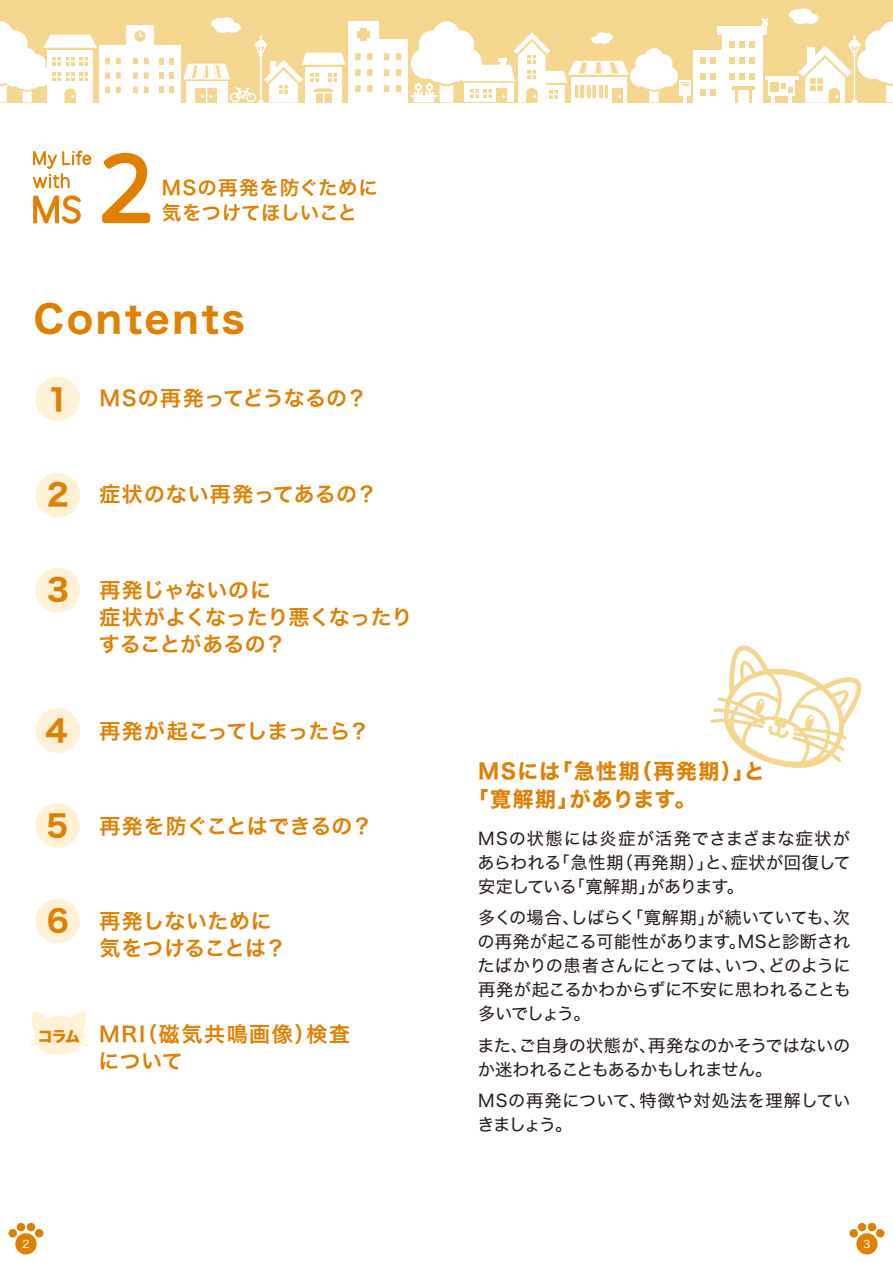
<style>
.page{position:relative;width:893px;height:1263px;background:#fff}
.page>*{position:absolute;margin:0;border:0;box-sizing:border-box;transform-origin:0 0}
.t1{font:37.5px "Hira Kaku Std W7";letter-spacing:.075em;color:#e07f00}
.t2{font:30px "Hira Kaku Std W7";color:#e07f00}
.t3{font:21px/27px "Hira Kaku Std W6";letter-spacing:.01em;color:#e07f00}
.t4{font:21px/27px "Hira Kaku Std W7";letter-spacing:.075em;color:#e07f00}
.t5{font:21px/27px "Hira Kaku Std W6";letter-spacing:.075em;color:#e07f00}
.t6{font:21px "Hira Kaku Std W6";letter-spacing:.035em;color:#e07f00}
.t7{font:21px "Hira Kaku Std W6";letter-spacing:-.01em;color:#e07f00}
.t8{font:19.5px/25.5px "Hira Kaku Std W6";letter-spacing:.025em;color:#e07f00}
.t9{font:17.25px/24px "Hira Kaku Std W4";letter-spacing:-.015em;color:#221815;text-align:justify}
.t10{font:17.25px/24px "Hira Kaku Std W4";letter-spacing:-.04em;color:#221815}
.t11{font:17.25px/24px "Hira Kaku Std W4";letter-spacing:.03em;color:#221815}
.t12{font:15px "Hira Kaku Std W8";color:#e07f00}
.t13{font:10.5px "Hira Kaku Std W4";color:#fff}
.s1{font-family:"Hira Kaku Std W7";font-size:30px}
</style>
<div class="page">
<div style="left:15px;top:1233px;width:22px;height:21px;background:#e07f00;border-radius:50%"></div>
<svg style="left:8px;top:1222px;width:36px;height:16px"></svg>
<div style="left:856px;top:1233px;width:22px;height:21px;background:#e07f00;border-radius:50%"></div>
<svg style="left:849px;top:1222px;width:36px;height:16px"></svg>
<div style="left:0;top:0;width:893px;height:103px;background:#f4d68e"></div>
<svg style="left:710px;top:645px;width:152px;height:123px"></svg>
<svg style="left:102px;top:152px;width:49px;height:72px"></svg>
<svg style="left:30px;top:1011px;width:58px;height:44px"></svg>
<div style="left:35px;top:377px;width:45px;height:44px;background:#fff1d5;border-radius:50%"></div>
<div style="left:35px;top:473px;width:45px;height:45px;background:#fff1d5;border-radius:50%"></div>
<div style="left:35px;top:568px;width:45px;height:44px;background:#fff1d5;border-radius:50%"></div>
<div style="left:35px;top:899px;width:45px;height:44px;background:#fff1d5;border-radius:50%"></div>
<div style="left:35px;top:708px;width:45px;height:45px;background:#fff1d5;border-radius:50%"></div>
<div style="left:35px;top:803px;width:45px;height:45px;background:#fff1d5;border-radius:50%"></div>
<svg style="left:32px;top:150px;width:60px;height:74px"></svg>
<div style="left:378px;top:39px;width:30px;height:64px;background:#fff"></div>
<div style="left:348px;top:21px;width:30px;height:82px;background:#fff"></div>
<div style="left:153px;top:45px;width:28px;height:58px;background:#fff"></div>
<div style="left:100px;top:45px;width:27px;height:58px;background:#fff"></div>
<div style="left:127px;top:25px;width:27px;height:78px;background:#fff"></div>
<div style="left:679px;top:80px;width:12px;height:16px;background:#fff"></div>
<div style="left:694px;top:50px;width:37px;height:53px;background:#fff"></div>
<div style="left:722px;top:34px;width:40px;height:69px;background:#fff"></div>
<div style="left:717px;top:27px;width:50px;height:8px;background:#fff"></div>
<hr style="left:765px;top:76px;width:33px;height:4px;background:#fff">
<svg style="left:768px;top:80px;width:14px;height:15px"></svg>
<svg style="left:772px;top:92px;width:3px;height:11px"></svg>
<div style="left:360px;top:29px;width:6px;height:12px;background:#f4d68e"></div>
<div style="left:357px;top:31px;width:12px;height:7px;background:#f4d68e"></div>
<div style="left:134px;top:30px;width:12px;height:12px;background:#f4d68e;border-radius:50%"></div>
<hr style="left:735px;top:87px;width:3px;height:16px;background:#f4d68e">
<hr style="left:749px;top:87px;width:3px;height:16px;background:#f4d68e">
<hr style="left:732px;top:87px;width:23px;height:3px;background:#f4d68e">
<div style="left:771px;top:83px;width:8px;height:9px;background:#f4d68e"></div>
<div style="left:700px;top:89px;width:6px;height:7px;background:#f4d68e"></div>
<div style="left:700px;top:73px;width:6px;height:7px;background:#f4d68e"></div>
<div style="left:700px;top:57px;width:6px;height:7px;background:#f4d68e"></div>
<svg style="left:711px;top:89px;width:5px;height:7px"></svg>
<svg style="left:711px;top:73px;width:5px;height:7px"></svg>
<svg style="left:711px;top:57px;width:5px;height:7px"></svg>
<div style="left:729px;top:73px;width:6px;height:7px;background:#f4d68e"></div>
<div style="left:729px;top:57px;width:6px;height:7px;background:#f4d68e"></div>
<div style="left:729px;top:41px;width:6px;height:7px;background:#f4d68e"></div>
<div style="left:739px;top:73px;width:6px;height:7px;background:#f4d68e"></div>
<div style="left:739px;top:57px;width:6px;height:7px;background:#f4d68e"></div>
<div style="left:739px;top:41px;width:6px;height:7px;background:#f4d68e"></div>
<svg style="left:750px;top:73px;width:5px;height:7px"></svg>
<svg style="left:750px;top:57px;width:5px;height:7px"></svg>
<svg style="left:750px;top:41px;width:5px;height:7px"></svg>
<svg style="left:159px;top:87px;width:5px;height:6px"></svg>
<svg style="left:159px;top:72px;width:5px;height:7px"></svg>
<svg style="left:159px;top:58px;width:5px;height:6px"></svg>
<svg style="left:170px;top:87px;width:4px;height:6px"></svg>
<svg style="left:170px;top:72px;width:4px;height:7px"></svg>
<svg style="left:170px;top:58px;width:4px;height:6px"></svg>
<svg style="left:384px;top:53px;width:17px;height:39px"></svg>
<svg style="left:355px;top:53px;width:18px;height:39px"></svg>
<svg style="left:105px;top:58px;width:16px;height:35px"></svg>
<svg style="left:133px;top:58px;width:16px;height:35px"></svg>
<svg style="left:139px;top:30px;width:6px;height:7px"></svg>
<svg style="left:759px;top:17px;width:10px;height:10px"></svg>
<svg style="left:0;top:21px;width:97px;height:82px"></svg>
<svg style="left:782px;top:8px;width:111px;height:95px"></svg>
<svg style="left:183px;top:17px;width:163px;height:86px"></svg>
<svg style="left:411px;top:21px;width:278px;height:82px"></svg>
<p class="t8" style="left:162px;top:175px;width:218px">MSの再発を防ぐために気をつけてほしいこと</p>
<h1 class="t1" style="left:34px;top:289px;width:213px">Contents</h1>
<p class="t3" style="left:47px;top:385px;width:322px"><span class="s1">1</span> MSの再発ってどうなるの？</p>
<p class="t6" style="left:47px;top:478px;width:332px"><span class="s1">2</span> 症状のない再発ってあるの？</p>
<h2 class="t2" style="left:47px;top:566px;width:24px">3</h2>
<p class="t3" style="left:99px;top:577px;width:315px">再発じゃないのに<br>症状がよくなったり悪くなったりすることがあるの？</p>
<p class="t7" style="left:45px;top:715px;width:326px"><span class="s1">4</span> 再発が起こってしまったら？</p>
<p class="t3" style="left:46px;top:813px;width:328px"><span class="s1">5</span> 再発を防ぐことはできるの？</p>
<h2 class="t2" style="left:47px;top:897px;width:24px">6</h2>
<p class="t3" style="left:99px;top:908px;width:188px">再発しないために気をつけることは？</p>
<p class="t12" style="left:38px;top:1028px;width:44px">コラム</p>
<p class="t5" style="left:99px;top:1021px;width:253px">MRI（磁気共鳴画像）検査について</p>
<p class="t4" style="left:468px;top:759px;width:299px;text-indent:10px">MSには「急性期（再発期）」と「寛解期」があります。</p>
<p class="t9" style="left:477px;top:826px;width:375px">MSの状態には炎症が活発でさまざまな症状があらわれる「急性期（再発期）」と、症状が回復して安定している「寛解期」があります。</p>
<p class="t9" style="left:477px;top:906px;width:375px">多くの場合、しばらく「寛解期」が続いていても、次の再発が起こる可能性があります。MSと診断されたばかりの患者さんにとっては、いつ、どのように再発が起こるかわからずに不安に思われることも多いでしょう。</p>
<p class="t10" style="left:477px;top:1033px;width:375px">また、ご自身の状態が、再発なのかそうではないのか迷われることもあるかもしれません。</p>
<p class="t11" style="left:477px;top:1089px;width:375px">MSの再発について、特徴や対処法を理解していきましょう。</p>
<p class="t13" style="left:22px;top:1236px;width:9px">2</p>
<p class="t13" style="left:863px;top:1236px;width:9px">3</p>
</div>
